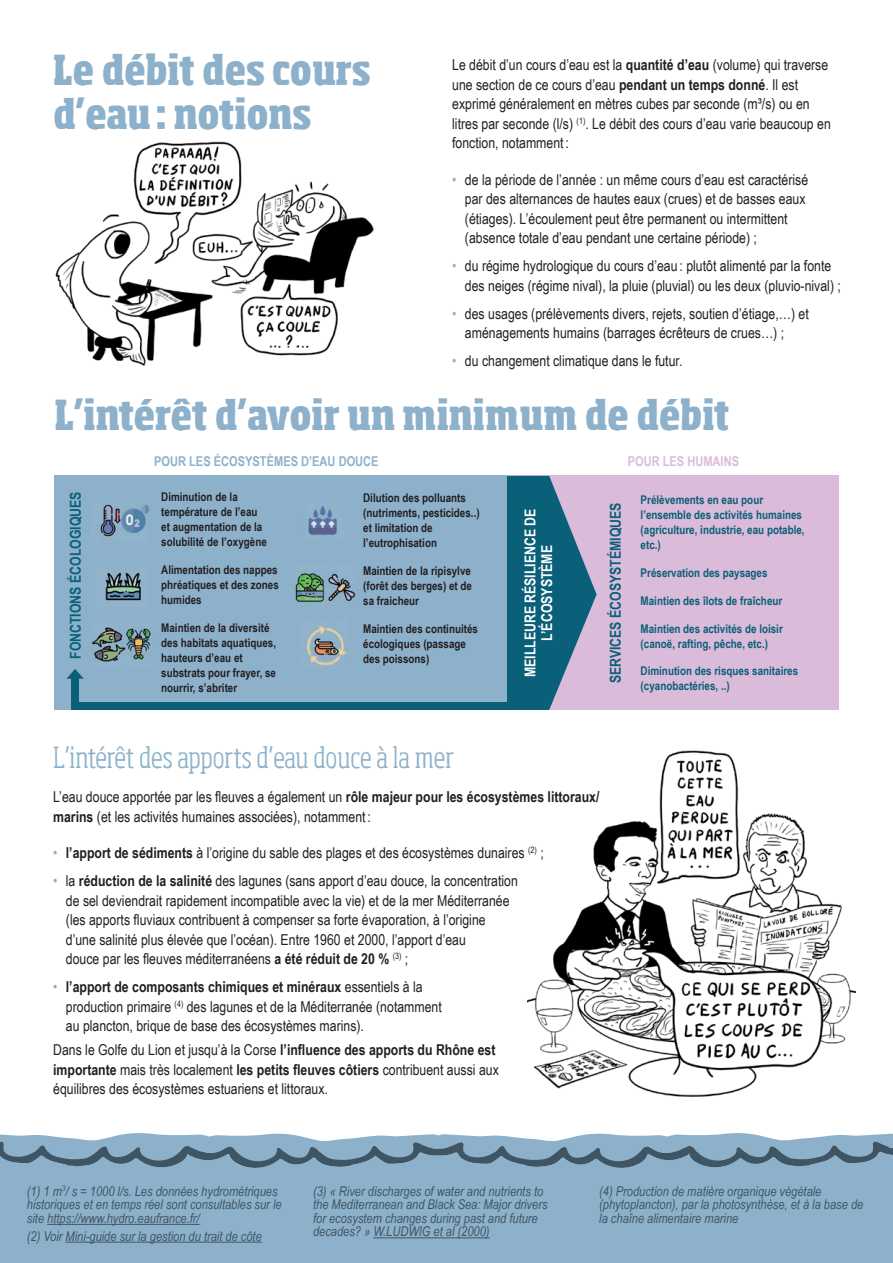
<style>
.page{position:relative;width:893px;height:1263px;background:#fff}
.page>*{position:absolute;margin:0;border:0;box-sizing:border-box;transform-origin:0 0}
.t1{font:800 condensed 40.5px/43.5px "Sohoma";color:#8db1cb}
.t2{font:300 condensed 28.5px "Sohoma";letter-spacing:-.005em;color:#8db1cb}
.t3{font:15px/19.5px "Arial Narrow";color:#231f20}
.t4{font:700 15px "Arial Narrow";color:#0a5f79}
.t5{font:700 15px/16.5px "Arial Narrow";color:#fff;text-align:center}
.t6{font:italic 13.5px/13.5px "Arial Narrow";color:#405563}
.t7{font:700 13.5px "Arial Narrow";color:#8db1cb}
.t8{font:700 13.5px "Arial Narrow";color:#dabbd9}
.t9{font:700 12px/15px "Arial Narrow";color:#231f20}
.t10{font:700 12px/15px "Arial Narrow";color:#0a5f79}
.s1{font-weight:700}
.s2{color:#8db1cb}
</style>
<div class="page">
<div style="left:0;top:1153px;width:893px;height:110px;background:#8db1cb"></div>
<hr style="left:47px;top:1224px;width:153px;height:1px;background:#405563">
<hr style="left:66px;top:1241px;width:196px;height:1px;background:#405563">
<hr style="left:373px;top:1237px;width:117px;height:1px;background:#405563">
<img style="left:55px;top:142px;width:319px;height:224px">
<img style="left:528px;top:750px;width:328px;height:347px">
<div style="left:462px;top:476px;width:377px;height:234px;background:#dabbd9"></div>
<svg style="left:507px;top:476px;width:90px;height:234px"></svg>
<div style="left:54px;top:476px;width:453px;height:234px;background:#8db1cb"></div>
<div style="left:75px;top:702px;width:436px;height:8px;background:#0a5f79"></div>
<div style="left:72px;top:676px;width:7px;height:34px;background:#0a5f79"></div>
<svg style="left:66px;top:669px;width:18px;height:10px"></svg>
<img style="left:100px;top:504px;width:49px;height:33px">
<img style="left:105px;top:572px;width:36px;height:29px">
<img style="left:92px;top:627px;width:59px;height:35px">
<img style="left:308px;top:506px;width:29px;height:29px">
<img style="left:295px;top:573px;width:61px;height:29px">
<img style="left:306px;top:625px;width:41px;height:41px">
<svg style="left:0;top:1133px;width:893px;height:35px"></svg>
<h1 class="t1" style="left:53px;top:50px;width:319px">Le débit des cours d’eau: notions</h1>
<p class="t3" style="left:452px;top:55px;width:380px">Le débit d’un cours d’eau est la <span class="s1">quantité d’eau</span> (volume) qui traverse une section de ce cours d’eau <span class="s1">pendant un temps donné</span>. Il est exprimé généralement en mètres cubes par seconde (m³/s) ou en litres par seconde (l/s) <sup>(1)</sup>. Le débit des cours d’eau varie beaucoup en fonction, notamment :</p>
<p class="t3" style="left:465px;top:169px;width:345px;text-indent:-13px"><span class="s2">•</span> de la période de l’année : un même cours d’eau est caractérisé par des alternances de hautes eaux (crues) et de basses eaux (étiages). L’écoulement peut être permanent ou intermittent (absence totale d’eau pendant une certaine période) ;</p>
<p class="t3" style="left:465px;top:256px;width:377px;text-indent:-13px"><span class="s2">•</span> du régime hydrologique du cours d’eau : plutôt alimenté par la fonte des neiges (régime nival), la pluie (pluvial) ou les deux (pluvio-nival) ;</p>
<p class="t3" style="left:465px;top:303px;width:345px;text-indent:-13px"><span class="s2">•</span> des usages (prélèvements divers, rejets, soutien d’étiage,…) et aménagements humains (barrages écrêteurs de crues…) ;</p>
<p class="t3" style="left:452px;top:351px;width:232px"><span class="s2">•</span> du changement climatique dans le futur.</p>
<h1 class="t1" style="left:54px;top:394px;width:676px">L’intérêt d’avoir un minimum de débit</h1>
<p class="t7" style="left:154px;top:451px;width:226px">POUR LES ÉCOSYSTÈMES D’EAU DOUCE</p>
<p class="t8" style="left:628px;top:451px;width:113px">POUR LES HUMAINS</p>
<p class="t4" style="left:64px;top:659px;width:169px;rotate:-90deg">FONCTIONS ÉCOLOGIQUES</p>
<p class="t9" style="left:161px;top:489px;width:107px">Diminution de la température de l’eau et augmentation de la solubilité de l’oxygène</p>
<p class="t9" style="left:161px;top:561px;width:119px;text-align:justify">Alimentation des nappes phréatiques et des zones humides</p>
<p class="t9" style="left:161px;top:619px;width:116px">Maintien de la diversité des habitats aquatiques, hauteurs d’eau et substrats pour frayer, se nourrir, s’abriter</p>
<p class="t9" style="left:363px;top:490px;width:118px">Dilution des polluants (nutriments, pesticides..) et limitation de l’eutrophisation</p>
<p class="t9" style="left:363px;top:562px;width:110px;text-align:justify">Maintien de la ripisylve (forêt des berges) et de sa fraicheur</p>
<p class="t9" style="left:363px;top:620px;width:116px">Maintien des continuités écologiques (passage des poissons)</p>
<p class="t5" style="left:521px;top:677px;width:170px;rotate:-90deg">MEILLEURE RÉSILIENCE DE<br>L’ÉCOSYSTÈME</p>
<p class="t4" style="left:604px;top:683px;width:182px;rotate:-90deg">SERVICES ÉCOSYSTÉMIQUES</p>
<p class="t10" style="left:641px;top:492px;width:166px">Prélèvements en eau pour l’ensemble des activités humaines (agriculture, industrie, eau potable, etc.)</p>
<p class="t10" style="left:641px;top:565px;width:128px">Préservation des paysages</p>
<p class="t10" style="left:641px;top:592px;width:143px">Maintien des îlots de fraîcheur</p>
<p class="t10" style="left:641px;top:620px;width:144px">Maintien des activités de loisir (canoë, rafting, pêche, etc.)</p>
<p class="t10" style="left:641px;top:663px;width:159px">Diminution des risques sanitaires (cyanobactéries, ..)</p>
<h2 class="t2" style="left:53px;top:739px;width:402px">L’intérêt des apports d’eau douce à la mer</h2>
<p class="t3" style="left:53px;top:787px;width:548px">L’eau douce apportée par les fleuves a également un <span class="s1">rôle majeur pour les écosystèmes littoraux/ marins</span> (et les activités humaines associées), notamment :</p>
<p class="t3" style="left:53px;top:843px;width:492px"><span class="s2">•</span> <span class="s1">l’apport de sédiments</span> à l’origine du sable des plages et des écosystèmes dunaires <sup>(2)</sup> ;</p>
<p class="t3" style="left:66px;top:871px;width:453px;text-indent:-13px"><span class="s2">•</span> la <span class="s1">réduction de la salinité</span> des lagunes (sans apport d’eau douce, la concentration de sel deviendrait rapidement incompatible avec la vie) et de la mer Méditerranée (les apports fluviaux contribuent à compenser sa forte évaporation, à l’origine d’une salinité plus élevée que l’océan). Entre 1960 et 2000, l’apport d’eau<br>douce par les fleuves méditerranéens <span class="s1">a été réduit de 20 %</span> <sup>(3)</sup> ;</p>
<p class="t3" style="left:66px;top:977px;width:377px;text-indent:-13px"><span class="s2">•</span> <span class="s1">l’apport de composants chimiques et minéraux</span> essentiels à la production primaire <sup>(4)</sup> des lagunes et de la Méditerranée (notamment au plancton, brique de base des écosystèmes marins).</p>
<p class="t3" style="left:53px;top:1039px;width:447px">Dans le Golfe du Lion et jusqu’à la Corse <span class="s1">l’influence des apports du Rhône est importante</span> mais très localement <span class="s1">les petits fleuves côtiers</span> contribuent aussi aux équilibres des écosystèmes estuariens et littoraux.</p>
<p class="t6" style="left:27px;top:1184px;width:256px">(1) 1 m<sup>3</sup>/ s = 1000 l/s. Les données hydrométriques historiques et en temps réel sont consultables sur le site https://www.hydro.eaufrance.fr/</p>
<p class="t6" style="left:27px;top:1229px;width:236px">(2) Voir Mini-guide sur la gestion du trait de côte</p>
<p class="t6" style="left:313px;top:1184px;width:236px">(3) « River discharges of water and nutrients to the Mediterranean and Black Sea: Major drivers for ecosystem changes during past and future decades? » W.LUDWIG et al (2000)</p>
<p class="t6" style="left:599px;top:1184px;width:266px">(4) Production de matière organique végétale (phytoplancton), par la photosynthèse, et à la base de la chaîne alimentaire marine</p>
</div>
